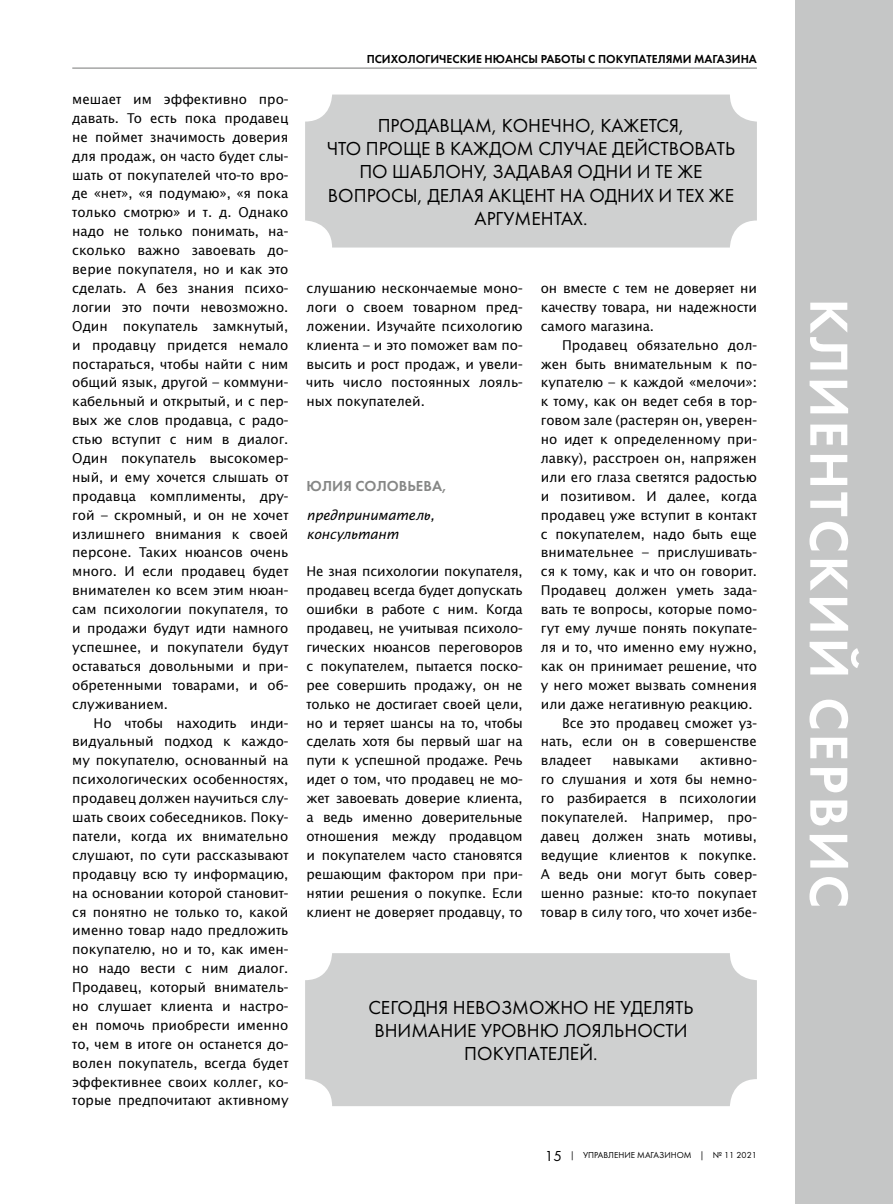
<style>
.page{position:relative;width:893px;height:1204px;background:#fff}
.page>*{position:absolute;margin:0;border:0;box-sizing:border-box;transform-origin:0 0}
.t1{font:55.5px "Futura Demi C";letter-spacing:.05em;color:#fff}
.t2{font:19.5px/23.4px "Futura Book C";color:#000;text-align:center}
.t3{font:15px "Futura Demi C";letter-spacing:.005em;color:#868786}
.t4{font:13.5px/18.9px "Office Type Sans";color:#000;text-align:justify}
.t5{font:italic 13.5px/18.9px "Office Type Sans";letter-spacing:-.01em;color:#000}
.t6{font:12px "Futura Demi C";color:#000}
.t7{font:9px "Futura Book C";color:#000}
.s1{font-size:15px}
</style>
<div class="page">
<div style="left:795px;top:0;width:98px;height:1203px;background:#c5c6c6"></div>
<hr style="left:72px;top:68px;width:685px;height:1px;background:#868786">
<div style="left:305px;top:953px;width:452px;height:153px;background:#cfd0d0;border-radius:27px"></div>
<div style="left:305px;top:95px;width:452px;height:152px;background:#cfd0d0;border-radius:27px"></div>
<p class="t4" style="left:72px;top:90px;width:218px">мешает им эффективно про&shy;давать. То есть пока продавец не поймет значимость доверия для продаж, он часто будет слы&shy;шать от покупателей что-то вро&shy;де «нет», «я подумаю», «я пока только смотрю» и т. д. Однако надо не только понимать, на&shy;сколько важно завоевать до&shy;верие покупателя, но и как это сделать. А без знания психо&shy;логии это почти невозможно.<br>Один покупатель замкнутый, и продавцу придется немало постараться, чтобы найти с ним общий язык, другой – коммуни&shy;кабельный и открытый, и с пер&shy;вых же слов продавца, с радо&shy;стью вступит с ним в диалог.<br>Один покупатель высокомер&shy;ный, и ему хочется слышать от продавца комплименты, дру&shy;гой – скромный, и он не хочет излишнего внимания к своей персоне. Таких нюансов очень много. И если продавец будет внимателен ко всем этим нюан&shy;сам психологии покупателя, то и продажи будут идти намного успешнее, и покупатели будут оставаться довольными и при&shy;обретенными товарами, и об&shy;служиванием.</p>
<p class="t4" style="left:72px;top:713px;width:218px;text-indent:21px">Но чтобы находить инди&shy;видуальный подход к каждо&shy;му покупателю, основанный на психологических особенностях, продавец должен научиться слу&shy;шать своих собеседников. Поку&shy;патели, когда их внимательно слушают, по сути рассказывают продавцу всю ту информацию, на основании которой становит&shy;ся понятно не только то, какой именно товар надо предложить покупателю, но и то, как имен&shy;но надо вести с ним диалог.<br>Продавец, который вниматель&shy;но слушает клиента и настро&shy;ен помочь приобрести именно то, чем в итоге он останется до&shy;волен покупатель, всегда будет эффективнее своих коллег, ко&shy;торые предпочитают активному</p>
<p class="t6" style="left:367px;top:52px;width:17px">Психологические</p>
<p class="t6" style="left:485px;top:52px;width:10px">нюансы</p>
<p class="t6" style="left:541px;top:52px;width:2px">работы</p>
<p class="t6" style="left:588px;top:52px;width:15px">с покупателями</p>
<p class="t6" style="left:694px;top:52px;width:4px">магазина</p>
<h2 class="t2" style="left:327px;top:114px;width:410px">ПРОДАВЦАМ, КОНЕЧНО, КАЖЕТСЯ,<br>ЧТО ПРОЩЕ В КАЖДОМ СЛУЧАЕ ДЕЙСТВОВАТЬ<br>ПО ШАБЛОНУ, ЗАДАВАЯ ОДНИ И ТЕ ЖЕ<br>ВОПРОСЫ, ДЕЛАЯ АКЦЕНТ НА ОДНИХ И ТЕХ ЖЕ<br>АРГУМЕНТАХ.</h2>
<p class="t4" style="left:307px;top:279px;width:218px">слушанию нескончаемые моно&shy;логи о своем товарном пред&shy;ложении. Изучайте психологию клиента – и это поможет вам по&shy;высить и рост продаж, и увели&shy;чить число постоянных лояль&shy;ных покупателей.</p>
<p class="t3" style="left:307px;top:477px;width:142px">ЮЛИЯ СОЛОВЬЕВА,</p>
<p class="t5" style="left:307px;top:505px;width:129px">предприниматель, консультант</p>
<p class="t4" style="left:307px;top:562px;width:218px">Не зная психологии покупателя, продавец всегда будет допускать ошибки в работе с ним. Когда продавец, не учитывая психоло&shy;гических нюансов переговоров с покупателем, пытается поско&shy;рее совершить продажу, он не только не достигает своей цели, но и теряет шансы на то, чтобы сделать хотя бы первый шаг на пути к успешной продаже. Речь идет о том, что продавец не мо&shy;жет завоевать доверие клиента, а ведь именно доверительные отношения между продавцом и покупателем часто становятся решающим фактором при при&shy;нятии решения о покупке. Если клиент не доверяет продавцу, то</p>
<p class="t4" style="left:541px;top:279px;width:218px">он вместе с тем не доверяет ни качеству товара, ни надежности самого магазина.</p>
<p class="t4" style="left:562px;top:335px;width:196px">Продавец обязательно дол-</p>
<p class="t4" style="left:541px;top:354px;width:218px">жен быть внимательным к по-</p>
<p class="t4" style="left:541px;top:373px;width:218px">купателю – к каждой «мелочи»:</p>
<p class="t4" style="left:541px;top:392px;width:218px">к тому, как он ведет себя в тор-</p>
<p class="t4" style="left:541px;top:411px;width:218px">говом зале (растерян он, уверен-</p>
<p class="t4" style="left:541px;top:430px;width:218px">но идет к определенному при-</p>
<p class="t4" style="left:541px;top:448px;width:218px">лавку), расстроен он, напряжен</p>
<p class="t4" style="left:541px;top:467px;width:218px">или его глаза светятся радостью</p>
<p class="t4" style="left:541px;top:486px;width:218px">и позитивом. И далее, когда</p>
<p class="t4" style="left:541px;top:505px;width:218px">продавец уже вступит в контакт</p>
<p class="t4" style="left:541px;top:524px;width:218px">с покупателем, надо быть еще</p>
<p class="t4" style="left:541px;top:543px;width:218px">внимательнее – прислушивать-</p>
<p class="t4" style="left:541px;top:562px;width:218px">ся к тому, как и что он говорит.</p>
<p class="t4" style="left:541px;top:581px;width:218px">Продавец должен уметь зада-</p>
<p class="t4" style="left:541px;top:600px;width:218px">вать те вопросы, которые помо-</p>
<p class="t4" style="left:541px;top:618px;width:218px">гут ему лучше понять покупате-</p>
<p class="t4" style="left:541px;top:637px;width:218px">ля и то, что именно ему нужно,</p>
<p class="t4" style="left:541px;top:656px;width:218px">как он принимает решение, что</p>
<p class="t4" style="left:541px;top:675px;width:218px">у него может вызвать сомнения</p>
<p class="t4" style="left:541px;top:694px;width:213px">или даже негативную реакцию.</p>
<p class="t4" style="left:562px;top:713px;width:196px">Все это продавец сможет уз-</p>
<p class="t4" style="left:541px;top:732px;width:217px">нать, если он в совершенстве</p>
<p class="t4" style="left:541px;top:751px;width:52px">владеет</p>
<p class="t4" style="left:613px;top:751px;width:68px">навыками</p>
<p class="t4" style="left:541px;top:751px;width:218px;text-indent:159px">активно&shy;го слушания и хотя бы немно&shy;го разбирается в психологии покупателей. Например, про&shy;давец должен знать мотивы, ведущие клиентов к покупке.<br>А ведь они могут быть совер&shy;шенно разные: кто-то покупает товар в силу того, что хочет избе-</p>
<h2 class="t2" style="left:368px;top:995px;width:327px">СЕГОДНЯ НЕВОЗМОЖНО НЕ УДЕЛЯТЬ<br>ВНИМАНИЕ УРОВНЮ ЛОЯЛЬНОСТИ<br>ПОКУПАТЕЛЕЙ.</h2>
<p class="t7" style="left:545px;top:1149px;width:214px"><span class="s1">15</span> | УПРАВЛЕНИЕ МАГАЗИНОМ | № 11 2021</p>
<h1 class="t1" style="left:861px;top:298px;width:611px;rotate:90deg">КЛИЕНТСКИЙ СЕРВИС</h1>
</div>
